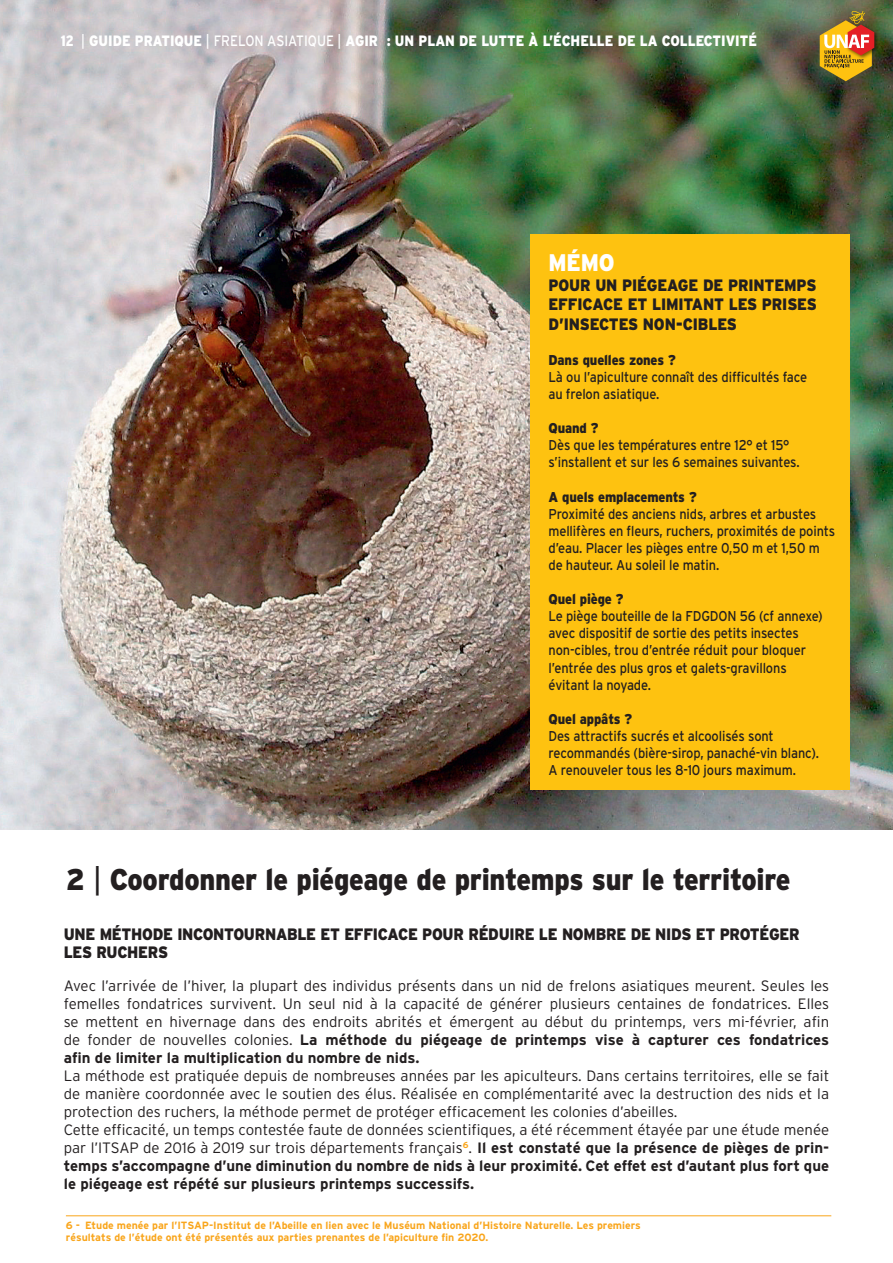
<style>
.page{position:relative;width:893px;height:1263px;background:#fff}
.page>*{position:absolute;margin:0;border:0;box-sizing:border-box;transform-origin:0 0}
.t1{font:900 30px "Interstate";letter-spacing:-.01em;color:#231f20;scale:.9 1}
.texte{font:900 24px "Interstate";color:#fff;scale:.9 1}
.texte_standard{font:900 16.5px/18px "Interstate";letter-spacing:-.02em;color:#231f20;scale:.9 1}
.texte-2{font:900 16.5px/19.5px "Interstate";letter-spacing:-.01em;color:#231f20;scale:.9 1}
.texte_standard-2{font:300 15px/18px "Interstate";color:#231f20;text-align:justify}
.texte_standard-3{font:700 15px/18px "Interstate";color:#231f20;text-align:justify}
.t2{font:900 15px "Interstate";color:#fff;scale:.86 1}
.texte-3{font:14.25px/17.1px "Interstate";letter-spacing:-.01em;color:#231f20;scale:.9 1}
.texte-4{font:900 14.25px "Interstate";letter-spacing:-.01em;color:#231f20;scale:.9 1}
.texte_standard-4{font:700 10.5px "Interstate";color:#f9a51b}
.s1{font-family:"Interstate Condensed"}
.s2{font-weight:400}
.s3{font-weight:700}
.s4{font-weight:300}
</style>
<div class="page">
<img style="left:0;top:0;width:893px;height:829px">
<div style="left:530px;top:235px;width:319px;height:555px;background:#fec210"></div>
<hr style="left:66px;top:1215px;width:765px;height:1px;background:#f9a51b">
<img style="left:804px;top:0;width:89px;height:99px">
<p class="t2" style="left:61px;top:32px;width:811px"><span class="s1">12</span> <span class="s2">|</span> GUIDE PRATIQUE <span class="s2">| FRELON ASIATIQUE |</span> AGIR : UN PLAN DE LUTTE À L’ÉCHELLE DE LA COLLECTIVITÉ</p>
<p class="texte" style="left:548px;top:249px;width:75px">MÉMO</p>
<p class="texte-2" style="left:548px;top:275px;width:300px">POUR UN PIÉGEAGE DE PRINTEMPS<br>EFFICACE ET LIMITANT LES PRISES</p>
<p class="texte-2" style="left:548px;top:314px;width:211px">D’INSECTES NON-CIBLES</p>
<p class="texte-4" style="left:548px;top:352px;width:143px">Dans quelles zones ?</p>
<p class="texte-3" style="left:548px;top:368px;width:289px">Là ou l’apiculture connaît des difficultés face</p>
<p class="texte-3" style="left:548px;top:385px;width:125px">au frelon asiatique.</p>
<p class="texte-4" style="left:548px;top:420px;width:57px">Quand ?</p>
<p class="texte-3" style="left:548px;top:437px;width:281px">Dès que les températures entre 12° et 15° s’installent et sur les 6 semaines suivantes.</p>
<p class="texte-4" style="left:548px;top:488px;width:166px">A quels emplacements ?</p>
<p class="texte-3" style="left:548px;top:505px;width:320px">Proximité des anciens nids, arbres et arbustes mellifères en fleurs, ruchers, proximités de points d’eau. Placer les pièges entre 0,50 m et 1,50 m de hauteur. Au soleil le matin.</p>
<p class="texte-4" style="left:548px;top:591px;width:85px">Quel piège ?</p>
<p class="texte-3" style="left:548px;top:608px;width:306px">Le piège bouteille de la FDGDON 56 (cf annexe) avec dispositif de sortie des petits insectes</p>
<p class="texte-3" style="left:548px;top:642px;width:288px">non-cibles, trou d’entrée réduit pour bloquer l’entrée des plus gros et galets-gravillons</p>
<p class="texte-3" style="left:548px;top:676px;width:115px">évitant la noyade.</p>
<p class="texte-4" style="left:548px;top:711px;width:95px">Quel appâts ?</p>
<p class="texte-3" style="left:548px;top:727px;width:302px">Des attractifs sucrés et alcoolisés sont recommandés (bière-sirop, panaché-vin blanc).</p>
<p class="texte-3" style="left:548px;top:761px;width:276px">A renouveler tous les 8-10 jours maximum.</p>
<p class="t1" style="left:66px;top:862px;width:806px">2 <span class="s2">|</span> Coordonner le piégeage de printemps sur le territoire</p>
<p class="texte_standard" style="left:64px;top:925px;width:819px">UNE MÉTHODE INCONTOURNABLE ET EFFICACE POUR RÉDUIRE LE NOMBRE DE NIDS ET PROTÉGER<br>LES RUCHERS</p>
<p class="texte_standard-2" style="left:64px;top:977px;width:767px">Avec l’arrivée de l’hiver, la plupart des individus présents dans un nid de frelons asiatiques meurent. Seules les femelles fondatrices survivent. Un seul nid à la capacité de générer plusieurs centaines de fondatrices. Elles se mettent en hivernage dans des endroits abrités et émergent au début du printemps, vers mi-février, afin de fonder de nouvelles colonies. <span class="s3">La méthode du piégeage de printemps vise à capturer ces fondatrices afin de limiter la multiplication du nombre de nids.</span></p>
<p class="texte_standard-2" style="left:64px;top:1067px;width:767px">La méthode est pratiquée depuis de nombreuses années par les apiculteurs. Dans certains territoires, elle se fait de manière coordonnée avec le soutien des élus. Réalisée en complémentarité avec la destruction des nids et la protection des ruchers, la méthode permet de protéger efficacement les colonies d’abeilles.</p>
<p class="texte_standard-3" style="left:64px;top:1121px;width:767px"><span class="s4">Cette efficacité, un temps contestée faute de données scientifiques, a été récemment étayée par une étude menée par l’ITSAP de 2016 à 2019 sur trois départements français</span><sup>6</sup><span class="s4">.</span> Il est constaté que la présence de pièges de prin&shy;temps s’accompagne d’une diminution du nombre de nids à leur proximité. Cet effet est d’autant plus fort que le piégeage est répété sur plusieurs printemps successifs.</p>
<p class="texte_standard-4" style="left:66px;top:1219px;width:576px">6 - Etude menée par l’ITSAP-Institut de l’Abeille en lien avec le Muséum National d’Histoire Naturelle. Les premiers</p>
<p class="texte_standard-4" style="left:66px;top:1231px;width:424px">résultats de l’étude ont été présentés aux parties prenantes de l’apiculture fin 2020.</p>
</div>
